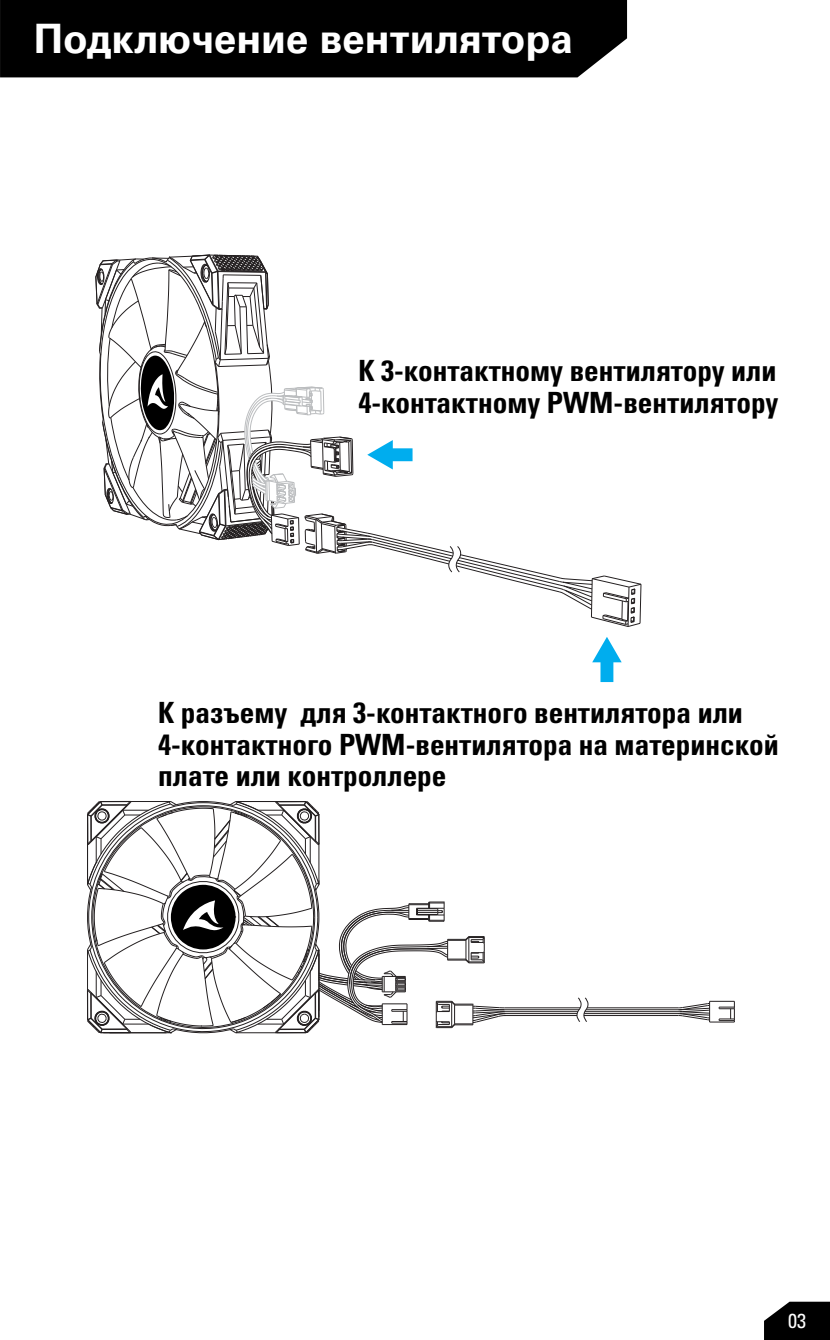
<style>
.page{position:relative;width:830px;height:1340px;background:#fff}
.page>*{position:absolute;margin:0;border:0;box-sizing:border-box;transform-origin:0 0}
.t1{font:700 40.5px "Univers LTCYR 65";color:#fff}
.t2{font:29.25px/31.5px "Univers LTCYR 67 Bold Cond";color:#000}
.t3{font:condensed 20.25px "Univers LTCYR 57";color:#fff}
</style>
<div class="page">
<svg style="left:592px;top:637px;width:29px;height:45px"></svg>
<svg style="left:95px;top:254px;width:546px;height:373px"></svg>
<hr style="left:504px;top:1009px;width:174px;height:1px;background:#231f20">
<hr style="left:504px;top:1013px;width:174px;height:1px;background:#231f20">
<hr style="left:504px;top:1007px;width:174px;height:1px;background:#231f20">
<hr style="left:504px;top:1015px;width:174px;height:1px;background:#231f20">
<hr style="left:504px;top:1011px;width:174px;height:1px;background:#231f20">
<svg style="left:677px;top:1000px;width:57px;height:22px"></svg>
<svg style="left:87px;top:800px;width:418px;height:234px"></svg>
<svg style="left:573px;top:997px;width:17px;height:25px"></svg>
<div style="left:0;top:0;width:626px;height:77px;background:#000"></div>
<svg style="left:764px;top:1301px;width:65px;height:38px;background:#1e1e1e"></svg>
<p class="t1" style="left:34px;top:11px;width:540px">Подключение вентилятора</p>
<p class="t2" style="left:358px;top:354px;width:421px">К 3-контактному вентилятору или<br>4-контактному PWM-вентилятору</p>
<p class="t2" style="left:158px;top:696px;width:621px">К разъему для 3-контактного вентилятора или<br>4-контактного PWM-вентилятора на материнской плате или контроллере</p>
<p class="t3" style="left:787px;top:1308px;width:19px">03</p>
</div>
